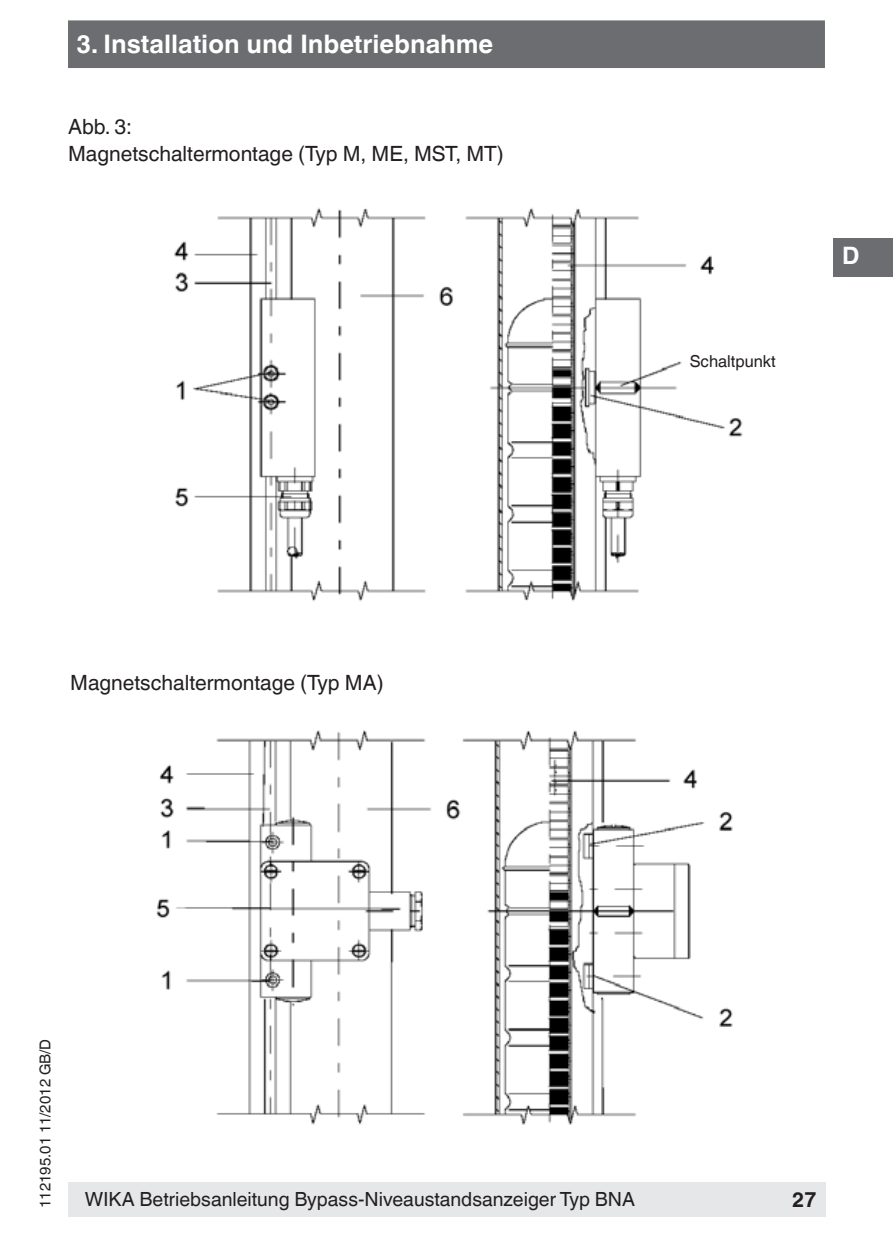
<style>
.page{position:relative;width:893px;height:1259px;background:#fff}
.page>*{position:absolute;margin:0;border:0;box-sizing:border-box;transform-origin:0 0}
.t1{font:700 25.5px "Helvetica World";color:#fff}
.t2{font:700 24px "Helvetica World";color:#fff}
.t3{font:21px/27px "Helvetica World";color:#231f20}
.t4{font:700 21px "Helvetica World";color:#231f20}
.t5{font:19.5px "Helvetica World";color:#231f20}
.t6{font:16.5px "Helvetica World";color:#231f20}
.t7{font:15px "Helvetica World";color:#231f20}
</style>
<div class="page">
<div style="left:833px;top:238px;width:60px;height:38px;background:#6c6d70"></div>
<div style="left:68px;top:20px;width:757px;height:48px;background:#6c6d70;border:3px solid #6c6d70"></div>
<img style="left:174px;top:207px;width:569px;height:395px">
<img style="left:156px;top:730px;width:577px;height:395px">
<div style="left:68px;top:1182px;width:758px;height:34px;background:#e6e7e9"></div>
<p class="t1" style="left:77px;top:30px;width:418px">3. Installation und Inbetriebnahme</p>
<p class="t3" style="left:68px;top:113px;width:437px">Abb. 3:<br>Magnetschaltermontage (Typ M, ME, MST, MT)</p>
<p class="t3" style="left:70px;top:669px;width:315px">Magnetschaltermontage (Typ MA)</p>
<p class="t6" style="left:690px;top:351px;width:88px">Schaltpunkt</p>
<p class="t2" style="left:842px;top:242px;width:19px">D</p>
<p class="t7" style="left:36px;top:1208px;width:171px;rotate:-90deg">112195.01 11/2012 GB/D</p>
<p class="t5" style="left:85px;top:1188px;width:552px">WIKA Betriebsanleitung Bypass-Niveaustandsanzeiger Typ BNA</p>
<p class="t4" style="left:792px;top:1187px;width:26px">27</p>
</div>
